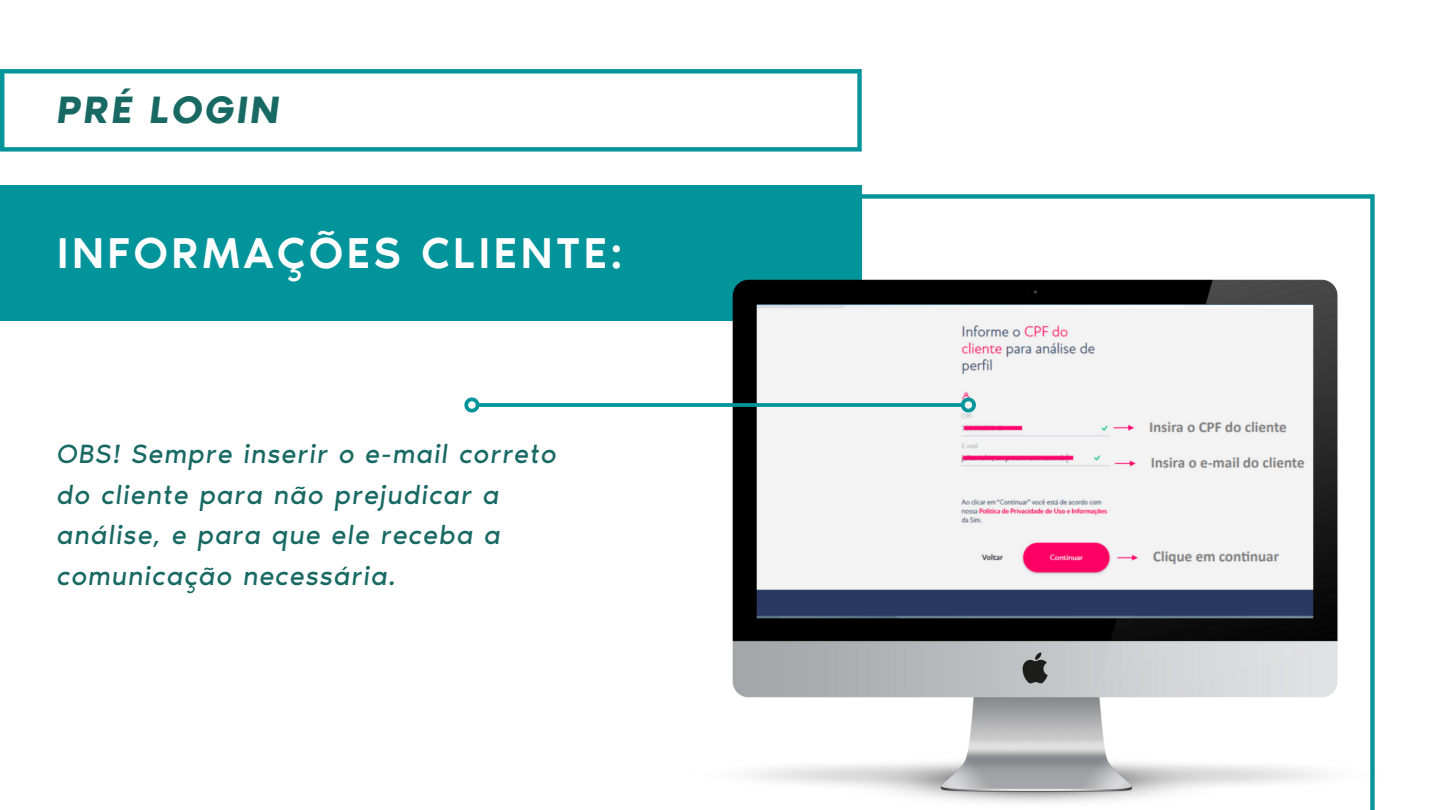
<style>
.page{position:relative;width:1440px;height:810px;background:#fff}
.page>*{position:absolute;margin:0;border:0;box-sizing:border-box;transform-origin:0 0}
.t1{font:500 44.4px "Noir Pro";letter-spacing:.08em;color:#fff}
.t2{font:italic 600 39.3px "Noir Pro";letter-spacing:.06em;color:#186964}
.t3{font:italic 27.2px/40.5px "Noir Pro";letter-spacing:.04em;color:#186964}
</style>
<div class="page">
<div style="left:0;top:186px;width:862px;height:135px;background:#01949a"></div>
<svg style="left:0;top:69px;width:862px;height:83px"></svg>
<img style="left:732px;top:279px;width:643px;height:531px">
<svg style="left:482px;top:403px;width:476px;height:4px;background:#0f999e"></svg>
<svg style="left:464px;top:397px;width:18px;height:16px"></svg>
<svg style="left:958px;top:395px;width:20px;height:20px"></svg>
<p class="t2" style="left:57px;top:86px;width:224px">PRÉ LOGIN</p>
<p class="t1" style="left:57px;top:226px;width:567px">INFORMAÇÕES CLIENTE:</p>
<p class="t3" style="left:57px;top:433px;width:501px">OBS! Sempre inserir o e-mail correto do cliente para não prejudicar a análise, e para que ele receba a comunicação necessária.</p>
</div>
